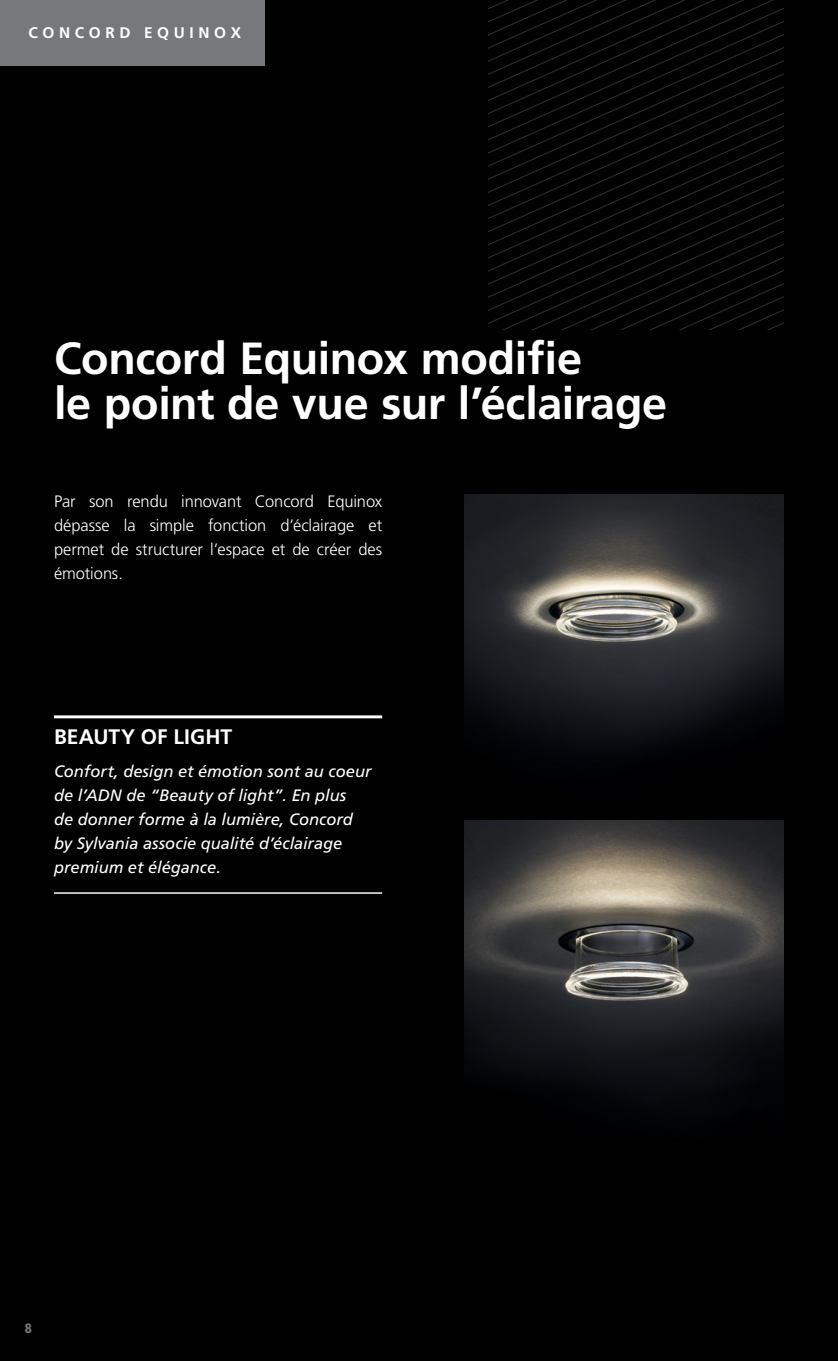
<style>
.page{position:relative;width:838px;height:1361px;background:#010101}
.page>*{position:absolute;margin:0;border:0;box-sizing:border-box;transform-origin:0 0}
.t1{font:700 45px/45px "Frutiger";letter-spacing:-.01em;color:#fff}
.Body_Quote{font:700 21px "Frutiger";letter-spacing:.005em;color:#fff}
.Body_Quote_-_Referen{font:italic 16.5px/24px "Frutiger";letter-spacing:-.005em;color:#fff}
.t2{font:300 16.5px/24px "Frutiger";letter-spacing:-.005em;color:#fff;text-align:justify}
.t3{font:700 15.45px "Frutiger LT Std";letter-spacing:.3em;color:#fff}
.t4{font:900 condensed 13.5px "Frutiger";color:#76787b}
</style>
<div class="page">
<svg style="left:489px;top:0;width:295px;height:330px"></svg>
<div style="left:0;top:0;width:264px;height:66px;background:#76787b"></div>
<img style="left:464px;top:821px;width:320px;height:284px">
<img style="left:464px;top:495px;width:320px;height:259px">
<hr style="left:54px;top:715px;width:328px;height:3px;background:#fff">
<hr style="left:54px;top:892px;width:328px;height:2px;background:#fff">
<p class="t3" style="left:28px;top:24px;width:214px">CONCORD EQUINOX</p>
<p class="t1" style="left:54px;top:336px;width:615px">Concord Equinox modifie<br>le point de vue sur l’éclairage</p>
<p class="t2" style="left:54px;top:490px;width:330px">Par son rendu innovant Concord Equinox dépasse la simple fonction d’éclairage et permet de structurer l’espace et de créer des émotions.</p>
<p class="Body_Quote" style="left:54px;top:725px;width:180px">BEAUTY OF LIGHT</p>
<p class="Body_Quote_-_Referen" style="left:54px;top:759px;width:319px">Confort, design et émotion sont au coeur de l’ADN de “Beauty of light”. En plus<br>de donner forme à la lumière, Concord by Sylvania associe qualité d’éclairage premium et élégance.</p>
<p class="t4" style="left:25px;top:1320px;width:9px">8</p>
</div>
